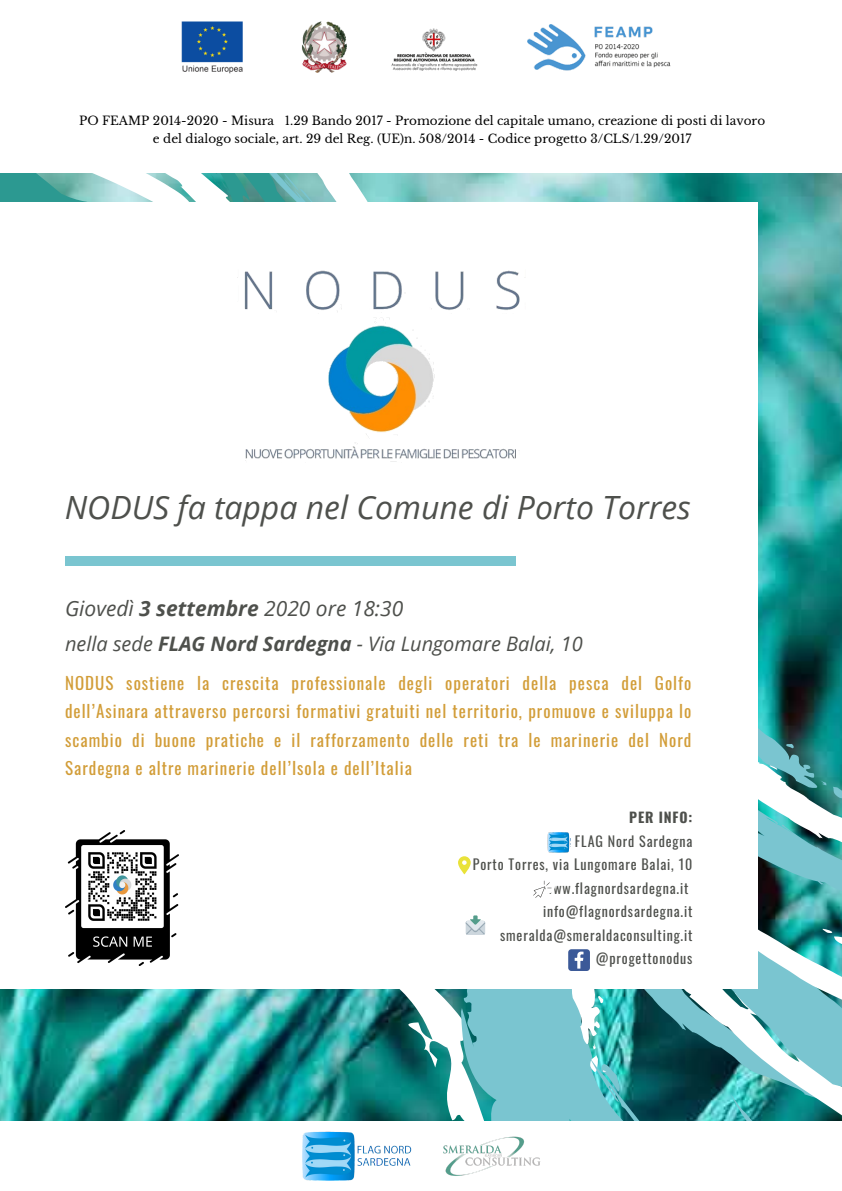
<style>
.page{position:relative;width:842px;height:1191px;background:#fff}
.page>*{position:absolute;margin:0;border:0;box-sizing:border-box;transform-origin:0 0}
.t1{font:italic 32px "Open Sans";color:#4e504c}
.t2{font:italic 21px "Open Sans";color:#4e504c}
.t3{font:italic 20px "Open Sans";color:#4e504c}
.t4{font:17px/28.4px "Oswald";letter-spacing:.06em;color:#d29d38;text-align:justify}
.t5{font:14px/23.5px "Oswald";letter-spacing:.06em;color:#4e504c;text-align:right}
.t6{font:700 14px "Oswald";letter-spacing:.06em;color:#4e504c}
.t7{font:12px/17.8px "Libre Baskerville";color:#000;text-align:center}
.s1{font-weight:700}
</style>
<div class="page">
<img style="left:0;top:173px;width:842px;height:948px">
<svg style="left:0;top:173px;width:499px;height:30px"></svg>
<img style="left:252px;top:988px;width:182px;height:133px">
<svg style="left:465px;top:558px;width:377px;height:563px;background:#63b8bf"></svg>
<svg style="left:421px;top:988px;width:159px;height:65px;fill:#7ac5d0"></svg>
<svg style="left:758px;top:578px;width:80px;height:92px;background:#05716d"></svg>
<img style="left:580px;top:670px;width:262px;height:359px">
<svg style="left:821px;top:912px;width:21px;height:83px"></svg>
<svg style="left:575px;top:1029px;width:267px;height:92px;background:#4c969a"></svg>
<div style="left:0;top:203px;width:758px;height:785px;background:#fff"></div>
<div style="left:65px;top:556px;width:450px;height:9px;background:#7ac5d0"></div>
<img style="left:237px;top:270px;width:283px;height:192px">
<img style="left:181px;top:21px;width:490px;height:53px">
<img style="left:65px;top:830px;width:113px;height:135px">
<svg style="left:568px;top:949px;width:22px;height:21px"></svg>
<svg style="left:466px;top:915px;width:19px;height:19px"></svg>
<img style="left:548px;top:832px;width:22px;height:21px">
<svg style="left:458px;top:856px;width:13px;height:19px"></svg>
<svg style="left:533px;top:880px;width:19px;height:17px"></svg>
<img style="left:443px;top:1136px;width:98px;height:40px">
<img style="left:302px;top:1131px;width:110px;height:50px">
<p class="t7" style="left:79px;top:112px;width:687px">PO FEAMP 2014-2020 - Misura 1.29 Bando 2017 - Promozione del capitale umano, creazione di posti di lavoro e del dialogo sociale, art. 29 del Reg. (UE)n. 508/2014 - Codice progetto 3/CLS/1.29/2017</p>
<h1 class="t1" style="left:65px;top:484px;width:628px">NODUS fa tappa nel Comune di Porto Torres</h1>
<p class="t2" style="left:65px;top:594px;width:340px">Giovedì <span class="s1">3 settembre</span> 2020 ore 18:30</p>
<p class="t3" style="left:65px;top:630px;width:519px">nella sede <span class="s1">FLAG Nord Sardegna</span> - Via Lungomare Balai, 10</p>
<p class="t4" style="left:65px;top:667px;width:628px">NODUS sostiene la crescita professionale degli operatori della pesca del Golfo dell’Asinara attraverso percorsi formativi gratuiti nel territorio, promuove e sviluppa lo scambio di buone pratiche e il rafforzamento delle reti tra le marinerie del Nord Sardegna e altre marinerie dell’Isola e dell’Italia</p>
<p class="t6" style="left:629px;top:806px;width:65px">PER INFO:</p>
<p class="t5" style="left:473px;top:828px;width:221px">FLAG Nord Sardegna<br>Porto Torres, via Lungomare Balai, 10 www.flagnordsardegna.it info@flagnordsardegna.it smeralda@smeraldaconsulting.it @progettonodus</p>
</div>
